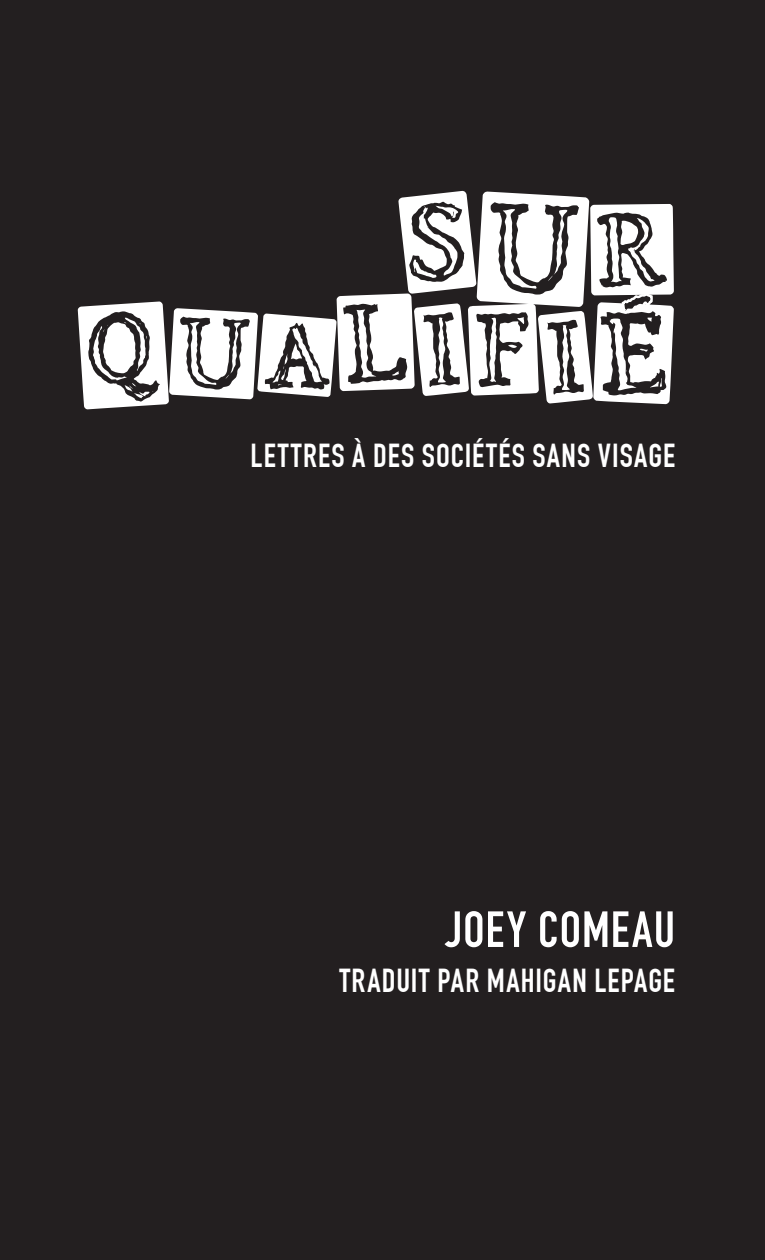
<style>
.page{position:relative;width:765px;height:1260px;background:#231f20}
.page>*{position:absolute;margin:0;border:0;box-sizing:border-box;transform-origin:0 0}
.t1{font:125px "Punk Event";color:#fff}
.t2{font:117.5px "Punk Event";color:#fff}
.t3{font:700 50px "DIN Condensed";letter-spacing:.025em;color:#fff}
.t4{font:700 32.5px "DIN Condensed";letter-spacing:.035em;color:#fff}
.s1{font-size:142.5px}
.s2{font-size:117.5px}
.s3{font-size:112.5px}
.s4{font-size:100px}
.s5{font-size:125px}
.s6{font-size:130px}
</style>
<div class="page">
<svg style="left:621px;top:293px;width:32px;height:21px"></svg>
<h1 class="t1" style="left:401px;top:184px;width:275px">S<span class="s1">U</span><span class="s2">R</span></h1>
<h2 class="t2" style="left:80px;top:295px;width:596px"><span class="s3">QU</span><span class="s4">A</span><span class="s5">L</span>IFI<span class="s6">E</span></h2>
<p class="t4" style="left:251px;top:438px;width:426px">LETTRES À DES SOCIÉTÉS SANS VISAGE</p>
<h3 class="t3" style="left:446px;top:903px;width:231px">JOEY COMEAU</h3>
<p class="t4" style="left:339px;top:963px;width:337px">TRADUIT PAR MAHIGAN LEPAGE</p>
</div>
